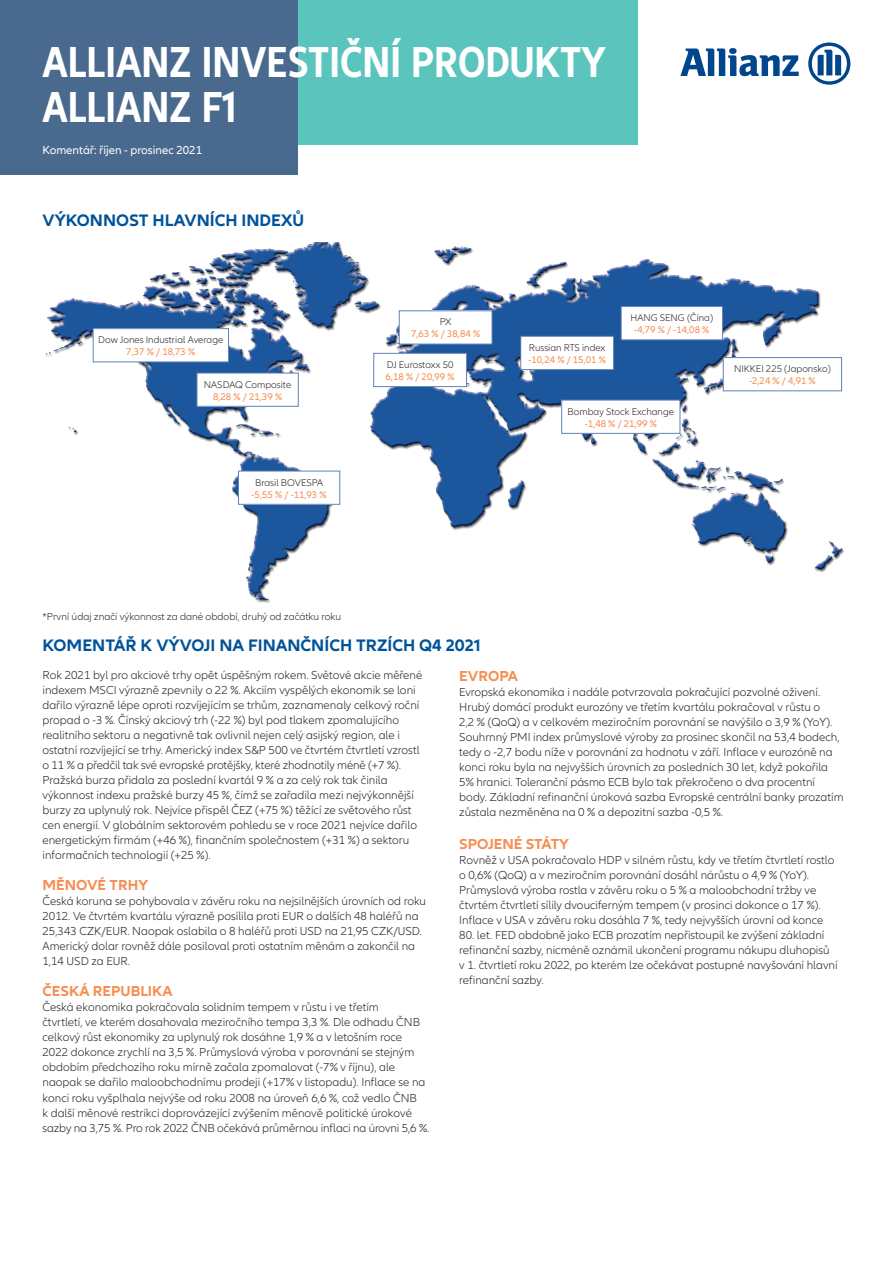
<style>
.page{position:relative;width:893px;height:1263px;background:#fff}
.page>*{position:absolute;margin:0;border:0;box-sizing:border-box;transform-origin:0 0}
.t1{font:700 condensed 45px/45px "Allianz Neo";color:#fff}
.Předmluva_text{font:700 17.25px "Allianz Neo";color:#015399}
.Předmluva_text-2{font:700 15px "Allianz Neo";color:#f68e53}
.Předmluva_text-3{font:300 12px/15px "Allianz Neo";color:#231f20}
.t2{font:12px "Allianz Neo";color:#fff}
.text_1_odstavec{font:300 10.5px "Allianz Neo";color:#231f20}
.text_1_odstavec-2{font:300 10.05px/12px "Allianz Neo";color:#231f20;text-align:center}
.text_1_odstavec-3{font:10.05px/12px "Allianz Neo";color:#f68e53;text-align:center}
.s1{font-weight:400;color:#f68e53}
.s2{font-weight:300;color:#231f20}
</style>
<div class="page">
<div style="left:298px;top:0;width:340px;height:145px;background:#5ac4bd"></div>
<div style="left:0;top:0;width:298px;height:174px;background:#496a8e"></div>
<svg style="left:680px;top:48px;width:119px;height:28px"></svg>
<svg style="left:808px;top:43px;width:42px;height:42px"></svg>
<img style="left:46px;top:242px;width:798px;height:361px">
<div style="left:93px;top:329px;width:135px;height:33px;background:#fff"></div>
<div style="left:93px;top:328px;width:136px;height:34px;border:1px solid #6282b9"></div>
<div style="left:197px;top:373px;width:101px;height:33px;background:#fff"></div>
<div style="left:197px;top:373px;width:102px;height:34px;border:1px solid #6282b9"></div>
<div style="left:238px;top:471px;width:102px;height:33px;background:#fff"></div>
<div style="left:238px;top:471px;width:102px;height:34px;border:1px solid #6282b9"></div>
<div style="left:399px;top:311px;width:93px;height:33px;background:#fff"></div>
<div style="left:399px;top:310px;width:93px;height:34px;border:1px solid #6282b9"></div>
<div style="left:374px;top:353px;width:92px;height:34px;background:#fff"></div>
<div style="left:373px;top:353px;width:94px;height:34px;border:1px solid #6282b9"></div>
<div style="left:521px;top:336px;width:93px;height:34px;background:#fff"></div>
<div style="left:520px;top:336px;width:94px;height:34px;border:1px solid #6282b9"></div>
<div style="left:621px;top:307px;width:101px;height:33px;background:#fff"></div>
<div style="left:621px;top:306px;width:102px;height:34px;border:1px solid #6282b9"></div>
<div style="left:562px;top:400px;width:118px;height:33px;background:#fff"></div>
<div style="left:561px;top:400px;width:119px;height:34px;border:1px solid #6282b9"></div>
<div style="left:723px;top:358px;width:119px;height:33px;background:#fff"></div>
<div style="left:723px;top:357px;width:119px;height:34px;border:1px solid #6282b9"></div>
<p class="t1" style="left:43px;top:40px;width:565px">ALLIANZ INVESTIČNÍ PRODUKTY<br>ALLIANZ F1</p>
<p class="t2" style="left:43px;top:143px;width:161px">Komentář: říjen - prosinec 2021</p>
<p class="Předmluva_text" style="left:43px;top:210px;width:263px">VÝKONNOST HLAVNÍCH INDEXŮ</p>
<p class="text_1_odstavec-2" style="left:98px;top:334px;width:127px">Dow Jones Industrial Average<br><span class="s1">7,37 % / 18,73 %</span></p>
<p class="text_1_odstavec-2" style="left:204px;top:378px;width:89px">NASDAQ Composite<br><span class="s1">8,28 % / 21,39 %</span></p>
<p class="text_1_odstavec-3" style="left:252px;top:476px;width:77px"><span class="s2">Brasil BOVESPA </span>-5,55 % / -11,93 %</p>
<p class="text_1_odstavec" style="left:43px;top:611px;width:300px">*První údaj značí výkonnost za dané období, druhý od začátku roku</p>
<p class="text_1_odstavec-3" style="left:411px;top:316px;width:71px"><span class="s2">PX<br></span>7,63 % / 38,84 %</p>
<p class="text_1_odstavec-2" style="left:386px;top:359px;width:71px;text-align:left">DJ Eurostoxx 50<br><span class="s1">6,18 % / 20,99 %</span></p>
<p class="Předmluva_text" style="left:43px;top:635px;width:440px">KOMENTÁŘ K VÝVOJI NA FINANČNÍCH TRZÍCH Q4 2021</p>
<p class="text_1_odstavec-2" style="left:528px;top:342px;width:79px;text-align:left">Russian RTS index <span class="s1">-10,24 % / 15,01 %</span></p>
<p class="text_1_odstavec-2" style="left:631px;top:312px;width:84px">HANG SENG (Čína) <span class="s1">-4,79 % / -14,08 %</span></p>
<p class="text_1_odstavec-2" style="left:568px;top:405px;width:108px">Bombay Stock Exchange <span class="s1">-1,48 % / 21,99 %</span></p>
<p class="text_1_odstavec-2" style="left:734px;top:363px;width:98px">NIKKEI 225 (Japonsko) <span class="s1">-2,24 % / 4,91 %</span></p>
<p class="Předmluva_text-3" style="left:43px;top:668px;width:381px">Rok 2021 byl pro akciové trhy opět úspěšným rokem. Světové akcie měřené indexem MSCI výrazně zpevnily o 22 %. Akciím vyspělých ekonomik se loni dařilo výrazně lépe oproti rozvíjejícím se trhům, zaznamenaly celkový roční propad o -3 %. Čínský akciový trh (-22 %) byl pod tlakem zpomalujícího realitního sektoru a negativně tak ovlivnil nejen celý asijský region, ale i ostatní rozvíjející se trhy. Americký index S&amp;P 500 ve čtvrtém čtvrtletí vzrostl o 11 % a předčil tak své evropské protějšky, které zhodnotily méně (+7 %).<br>Pražská burza přidala za poslední kvartál 9 % a za celý rok tak činila výkonnost indexu pražské burzy 45 %, čímž se zařadila mezi nejvýkonnější burzy za uplynulý rok. Nejvíce přispěl ČEZ (+75 %) těžící ze světového růst cen energií. V globálním sektorovém pohledu se v roce 2021 nejvíce dařilo energetickým firmám (+46 %), finančním společnostem (+31 %) a sektoru informačních technologií (+25 %).</p>
<p class="Předmluva_text-2" style="left:43px;top:876px;width:107px">MĚNOVÉ TRHY</p>
<p class="Předmluva_text-3" style="left:43px;top:894px;width:385px">Česká koruna se pohybovala v závěru roku na nejsilnějších úrovních od roku 2012. Ve čtvrtém kvartálu výrazně posílila proti EUR o dalších 48 haléřů na 25,343 CZK/EUR. Naopak oslabila o 8 haléřů proti USD na 21,95 CZK/USD.<br>Americký dolar rovněž dále posiloval proti ostatním měnám a zakončil na 1,14 USD za EUR.</p>
<p class="Předmluva_text-2" style="left:43px;top:983px;width:132px">ČESKÁ REPUBLIKA</p>
<p class="Předmluva_text-3" style="left:43px;top:1000px;width:388px">Česká ekonomika pokračovala solidním tempem v růstu i ve třetím<br>čtvrtletí, ve kterém dosahovala meziročního tempa 3,3 %. Dle odhadu ČNB celkový růst ekonomiky za uplynulý rok dosáhne 1,9 % a v letošním roce 2022 dokonce zrychlí na 3,5 %. Průmyslová výroba v porovnání se stejným obdobím předchozího roku mírně začala zpomalovat (-7% v říjnu), ale naopak se dařilo maloobchodnímu prodeji (+17% v listopadu). Inflace se na konci roku vyšplhala nejvýše od roku 2008 na úroveň 6,6 %, což vedlo ČNB<br>k další měnové restrikci doprovázející zvýšením měnově politické úrokové sazby na 3,75 %. Pro rok 2022 ČNB očekává průměrnou inflaci na úrovni 5,6 %.</p>
<p class="Předmluva_text-2" style="left:459px;top:667px;width:60px">EVROPA</p>
<p class="Předmluva_text-3" style="left:459px;top:685px;width:386px">Evropská ekonomika i nadále potvrzovala pokračující pozvolné oživení.<br>Hrubý domácí produkt eurozóny ve třetím kvartálu pokračoval v růstu o<br>2,2 % (QoQ) a v celkovém meziročním porovnání se navýšilo o 3,9 % (YoY).<br>Souhrnný PMI index průmyslové výroby za prosinec skončil na 53,4 bodech, tedy o -2,7 bodu níže v porovnání za hodnotu v září. Inflace v eurozóně na konci roku byla na nejvyšších úrovních za posledních 30 let, když pokořila 5% hranici. Toleranční pásmo ECB bylo tak překročeno o dva procentní body. Základní refinanční úroková sazba Evropské centrální banky prozatím zůstala nezměněna na 0 % a depozitní sazba -0,5 %.</p>
<p class="Předmluva_text-2" style="left:459px;top:835px;width:111px">SPOJENÉ STÁTY</p>
<p class="Předmluva_text-3" style="left:459px;top:853px;width:377px">Rovněž v USA pokračovalo HDP v silném růstu, kdy ve třetím čtvrtletí rostlo o 0,6% (QoQ) a v meziročním porovnání dosáhl nárůstu o 4,9 % (YoY).<br>Průmyslová výroba rostla v závěru roku o 5 % a maloobchodní tržby ve čtvrtém čtvrtletí sílily dvouciferným tempem (v prosinci dokonce o 17 %).<br>Inflace v USA v závěru roku dosáhla 7 %, tedy nejvyšších úrovní od konce</p>
<p class="Předmluva_text-3" style="left:459px;top:928px;width:380px">80. let. FED obdobně jako ECB prozatím nepřistoupil ke zvýšení základní refinanční sazby, nicméně oznámil ukončení programu nákupu dluhopisů v 1. čtvrtletí roku 2022, po kterém lze očekávat postupné navyšování hlavní refinanční sazby.</p>
</div>
